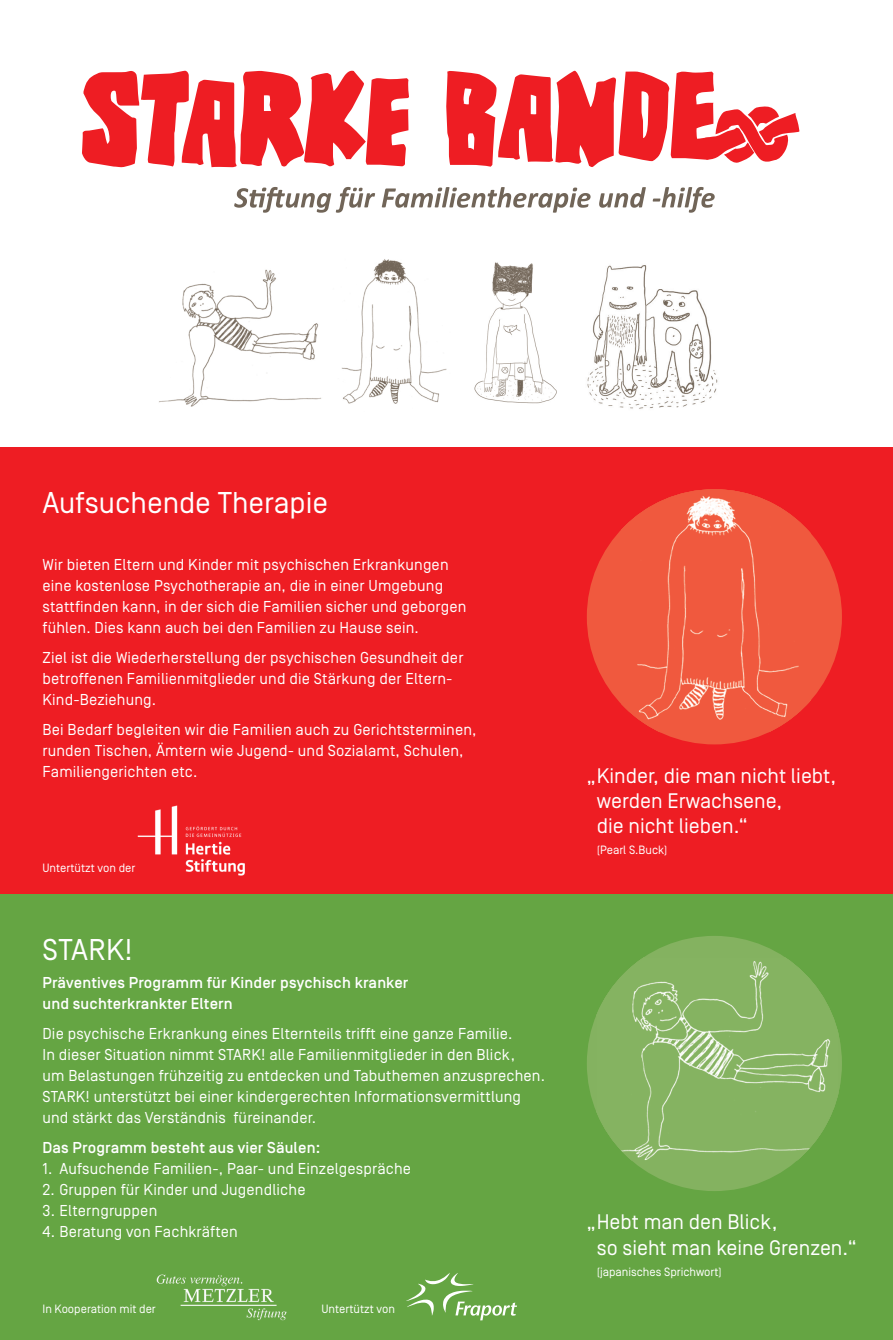
<style>
.page{position:relative;width:893px;height:1340px;background:#fff}
.page>*{position:absolute;margin:0;border:0;box-sizing:border-box;transform-origin:0 0}
.t1{font:30px "Simplon Norm";color:#fff}
.t2{font:21px/25.2px "Simplon Norm";color:#fff}
.t3{font:15.75px/21px "Simplon Norm";letter-spacing:.01em;color:#fff}
.t4{font:500 15.75px/21px "Simplon Norm";letter-spacing:.01em;color:#fff}
.t5{font:12px "Simplon Norm";color:#fff}
</style>
<div class="page">
<img style="left:159px;top:269px;width:162px;height:137px">
<div style="left:0;top:893px;width:893px;height:446px;background:#65a543"></div>
<div style="left:0;top:446px;width:893px;height:447px;background:#ee1d23"></div>
<svg style="left:82px;top:71px;width:327px;height:96px"></svg>
<svg style="left:446px;top:71px;width:353px;height:96px"></svg>
<svg style="left:234px;top:187px;width:141px;height:26px"></svg>
<svg style="left:382px;top:187px;width:209px;height:26px"></svg>
<svg style="left:599px;top:187px;width:47px;height:21px"></svg>
<svg style="left:653px;top:187px;width:62px;height:26px"></svg>
<div style="left:587px;top:935px;width:255px;height:256px;background:#84b260;border-radius:50%"></div>
<img style="left:596px;top:957px;width:243px;height:203px">
<div style="left:587px;top:489px;width:255px;height:255px;background:#f0593e;border-radius:50%"></div>
<img style="left:621px;top:489px;width:190px;height:243px">
<img style="left:137px;top:805px;width:108px;height:71px">
<img style="left:156px;top:1274px;width:130px;height:47px">
<svg style="left:406px;top:1272px;width:111px;height:48px"></svg>
<img style="left:341px;top:259px;width:106px;height:145px">
<img style="left:474px;top:262px;width:83px;height:142px">
<img style="left:587px;top:265px;width:131px;height:144px">
<h1 class="t1" style="left:43px;top:487px;width:287px">Aufsuchende Therapie</h1>
<p class="t3" style="left:43px;top:555px;width:425px">Wir bieten Eltern und Kinder mit psychischen Erkrankungen eine kostenlose Psychotherapie an, die in einer Umgebung stattfinden kann, in der sich die Familien sicher und geborgen fühlen. Dies kann auch bei den Familien zu Hause sein.</p>
<p class="t3" style="left:43px;top:648px;width:422px">Ziel ist die Wiederherstellung der psychischen Gesundheit der betroffenen Familienmitglieder und die Stärkung der Eltern-<br>Kind-Beziehung.</p>
<p class="t3" style="left:43px;top:720px;width:436px">Bei Bedarf begleiten wir die Familien auch zu Gerichtsterminen, runden Tischen, Ämtern wie Jugend- und Sozialamt, Schulen,<br>Familiengerichten etc.</p>
<p class="t5" style="left:43px;top:861px;width:94px">Untertützt von der</p>
<h2 class="t2" style="left:597px;top:763px;width:241px;text-indent:-10px">„Kinder, die man nicht liebt, werden Erwachsene,<br>die nicht lieben.“</h2>
<p class="t5" style="left:597px;top:843px;width:72px">(Pearl S.Buck)</p>
<h1 class="t1" style="left:43px;top:933px;width:92px">STARK!</h1>
<p class="t4" style="left:43px;top:972px;width:367px">Präventives Programm für Kinder psychisch kranker und suchterkrankter Eltern</p>
<p class="t3" style="left:43px;top:1023px;width:504px">Die psychische Erkrankung eines Elternteils trifft eine ganze Familie.<br>In dieser Situation nimmt STARK! alle Familienmitglieder in den Blick,<br>um Belastungen frühzeitig zu entdecken und Tabuthemen anzusprechen.<br>STARK! unterstützt bei einer kindergerechten Informationsvermittlung und stärkt das Verständnis füreinander.</p>
<p class="t4" style="left:43px;top:1137px;width:279px">Das Programm besteht aus vier Säulen:</p>
<p class="t3" style="left:43px;top:1158px;width:370px">1. Aufsuchende Familien-, Paar- und Einzelgespräche</p>
<p class="t3" style="left:43px;top:1179px;width:264px">2. Gruppen für Kinder und Jugendliche</p>
<p class="t3" style="left:43px;top:1200px;width:116px">3. Elterngruppen</p>
<p class="t3" style="left:43px;top:1221px;width:197px">4. Beratung von Fachkräften</p>
<h2 class="t2" style="left:597px;top:1209px;width:261px;text-indent:-10px">„Hebt man den Blick,<br>so sieht man keine Grenzen.“</h2>
<p class="t5" style="left:597px;top:1264px;width:127px">(japanisches Sprichwort)</p>
<p class="t5" style="left:43px;top:1302px;width:115px">In Kooperation mit der</p>
<p class="t5" style="left:321px;top:1302px;width:75px">Untertützt von</p>
</div>
